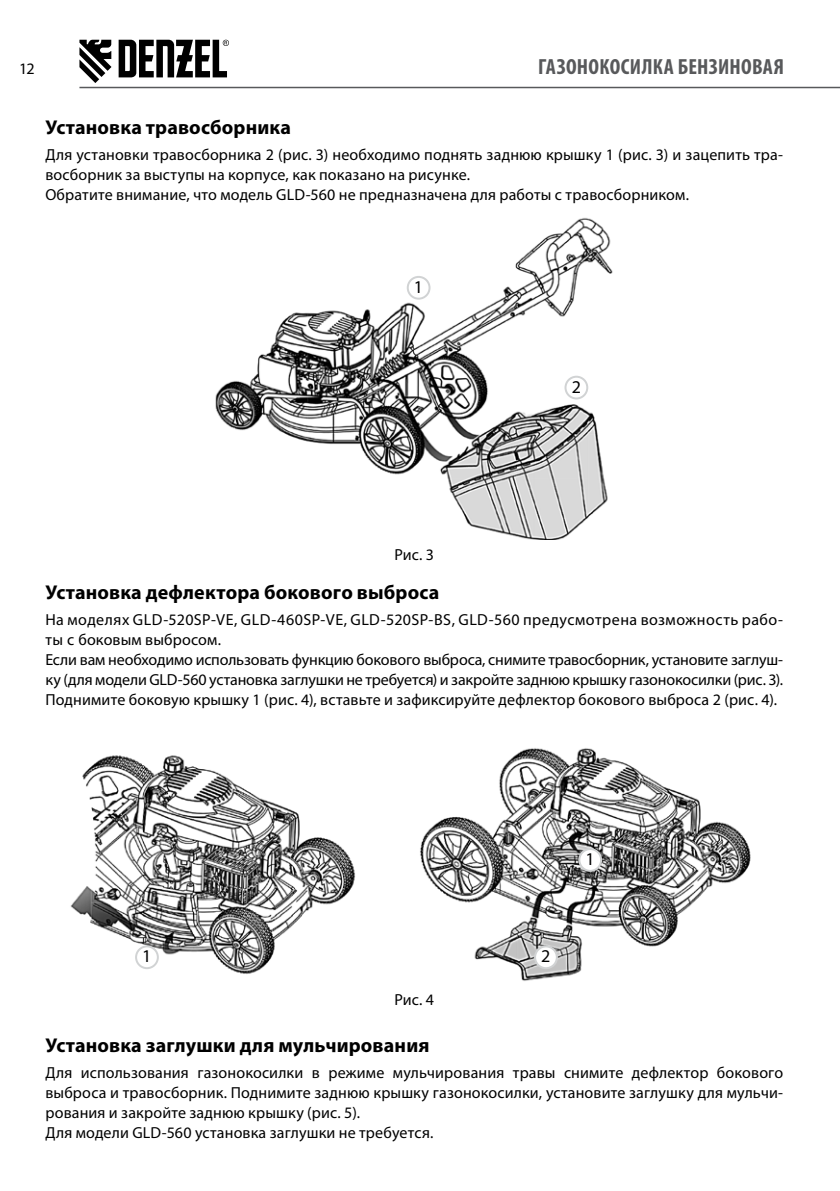
<style>
.page{position:relative;width:840px;height:1191px;background:#fff}
.page>*{position:absolute;margin:0;border:0;box-sizing:border-box;transform-origin:0 0}
.t1{font:700 condensed 22px "Myriad Pro";letter-spacing:.015em;color:#58595b}
.t2{font:700 20px "Myriad Pro";letter-spacing:.01em;color:#000}
.t3{font:18px "Myriad Pro";color:#000}
.t4{font:16px/20px "Myriad Pro";letter-spacing:.01em;color:#000}
</style>
<div class="page">
<hr style="left:79px;top:87px;width:760px;height:1px;background:#58595b">
<svg style="left:79px;top:40px;width:32px;height:43px"></svg>
<svg style="left:118px;top:40px;width:111px;height:37px"></svg>
<img style="left:215px;top:217px;width:398px;height:323px">
<div style="left:407px;top:277px;width:22px;height:22px;background:#fff;border-radius:50%"></div>
<div style="left:406px;top:276px;width:24px;height:24px;border:2px solid #d1d3d4;border-radius:50%"></div>
<div style="left:565px;top:377px;width:22px;height:21px;background:#fff;border-radius:50%"></div>
<div style="left:564px;top:376px;width:24px;height:23px;border:2px solid #d1d3d4;border-radius:50%"></div>
<img style="left:70px;top:748px;width:681px;height:233px">
<div style="left:136px;top:946px;width:22px;height:22px;background:#fff;border-radius:50%"></div>
<div style="left:135px;top:945px;width:24px;height:24px;border:2px solid #d1d3d4;border-radius:50%"></div>
<div style="left:579px;top:849px;width:21px;height:22px;background:#fff;border-radius:50%"></div>
<div style="left:578px;top:848px;width:23px;height:24px;border:2px solid #d1d3d4;border-radius:50%"></div>
<div style="left:534px;top:946px;width:22px;height:22px;background:#fff;border-radius:50%"></div>
<div style="left:533px;top:945px;width:24px;height:24px;border:2px solid #d1d3d4;border-radius:50%"></div>
<p class="t4" style="left:19px;top:59px;width:17px">12</p>
<h1 class="t1" style="left:537px;top:53px;width:247px">ГАЗОНОКОСИЛКА БЕНЗИНОВАЯ</h1>
<p class="t2" style="left:45px;top:114px;width:247px">Установка травосборника</p>
<p class="t4" style="left:45px;top:144px;width:739px">Для установки травосборника 2 (рис. 3) необходимо поднять заднюю крышку 1 (рис. 3) и зацепить тра&shy;восборник за выступы на корпусе, как показано на рисунке.<br>Обратите внимание, что модель GLD-560 не предназначена для работы с травосборником.</p>
<p class="t3" style="left:413px;top:276px;width:11px">1</p>
<p class="t3" style="left:571px;top:376px;width:11px">2</p>
<p class="t4" style="left:394px;top:544px;width:41px">Рис. 3</p>
<p class="t2" style="left:45px;top:579px;width:395px">Установка дефлектора бокового выброса</p>
<p class="t4" style="left:45px;top:609px;width:739px">На моделях GLD-520SP-VE, GLD-460SP-VE, GLD-520SP-BS, GLD-560 предусмотрена возможность рабо&shy;ты с боковым выбросом.<br>Если вам необходимо использовать функцию бокового выброса, снимите травосборник, установите заглуш&shy;ку (для модели GLD-560 установка заглушки не требуется) и закройте заднюю крышку газонокосилки (рис. 3).<br>Поднимите боковую крышку 1 (рис. 4), вставьте и зафиксируйте дефлектор бокового выброса 2 (рис. 4).</p>
<p class="t3" style="left:142px;top:945px;width:11px">1</p>
<p class="t3" style="left:540px;top:945px;width:11px">2</p>
<p class="t3" style="left:585px;top:848px;width:11px">1</p>
<p class="t4" style="left:394px;top:989px;width:41px">Рис. 4</p>
<p class="t2" style="left:45px;top:1032px;width:385px">Установка заглушки для мульчирования</p>
<p class="t4" style="left:45px;top:1062px;width:739px">Для использования газонокосилки в режиме мульчирования травы снимите дефлектор бокового выброса и травосборник. Поднимите заднюю крышку газонокосилки, установите заглушку для мульчи&shy;рования и закройте заднюю крышку (рис. 5).<br>Для модели GLD-560 установка заглушки не требуется.</p>
</div>
